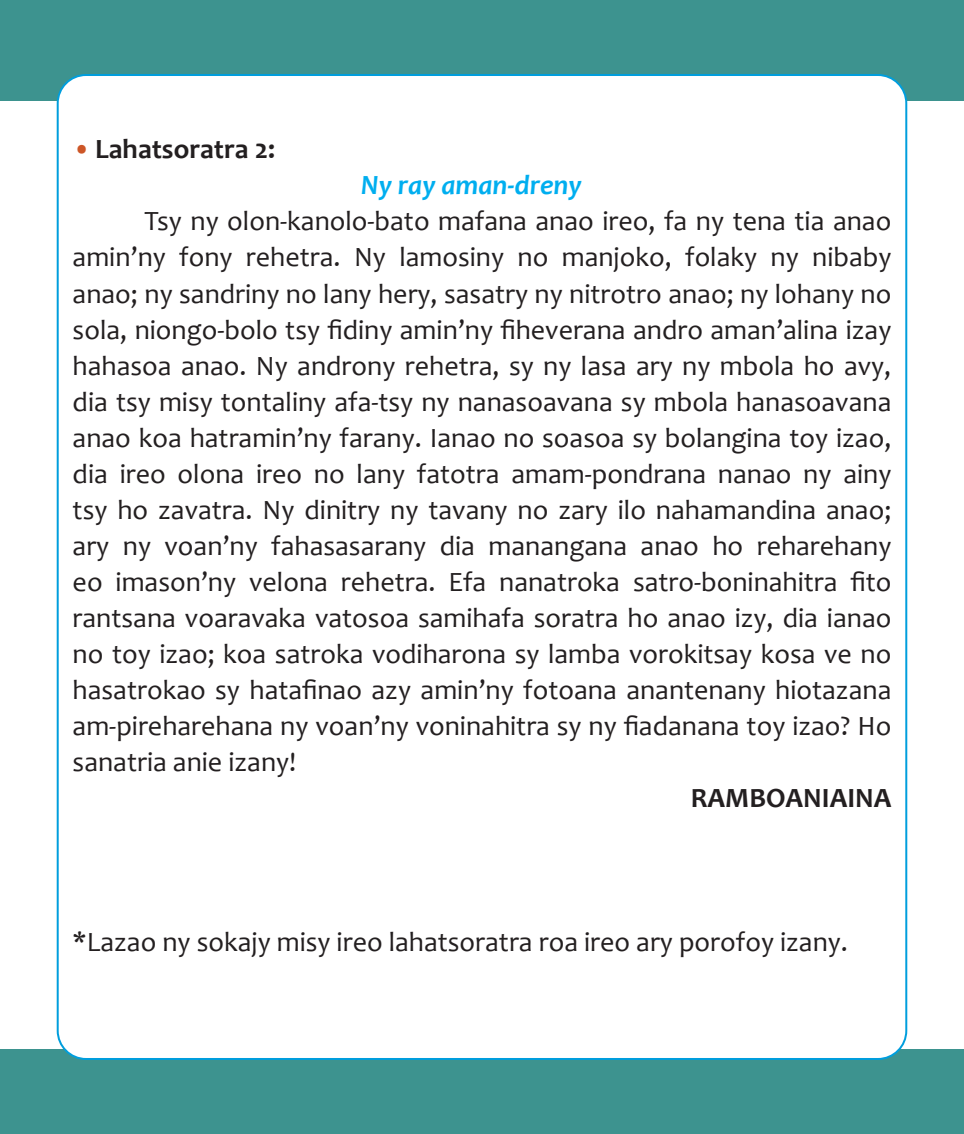
<style>
.page{position:relative;width:964px;height:1134px;background:#fff}
.page>*{position:absolute;margin:0;border:0;box-sizing:border-box;transform-origin:0 0}
.t1{font:28px/36px "Candara";color:#231f20;text-align:justify}
.t2{font:700 28px "Candara";color:#231f20}
.t3{font:italic 700 28px "Candara";color:#00aeef}
.s1{color:#cd5627}
</style>
<div class="page">
<div style="left:0;top:0;width:964px;height:100px;background:#3d938f"></div>
<div style="left:0;top:1049px;width:964px;height:85px;background:#3d938f"></div>
<div style="left:58px;top:75px;width:848px;height:984px;background:#fff;border-radius:28px"></div>
<p class="t2" style="left:73px;top:132px;width:204px"><span class="s1">•</span>Lahatsoratra 2:</p>
<p class="t3" style="left:361px;top:168px;width:222px">Ny ray aman-dreny</p>
<p class="t1" style="left:73px;top:203px;width:820px;text-indent:72px">Tsy ny olon-kanolo-bato mafana anao ireo, fa ny tena tia anao amin’ny fony rehetra. Ny lamosiny no manjoko, folaky ny nibaby anao; ny sandriny no lany hery, sasatry ny nitrotro anao; ny lohany no sola, niongo-bolo tsy fidiny amin’ny fiheverana andro aman’alina izay hahasoa anao. Ny androny rehetra, sy ny lasa ary ny mbola ho avy, dia tsy misy tontaliny afa-tsy ny nanasoavana sy mbola hanasoavana anao koa hatramin’ny farany. Ianao no soasoa sy bolangina toy izao, dia ireo olona ireo no lany fatotra amam-pondrana nanao ny ainy tsy ho zavatra. Ny dinitry ny tavany no zary ilo nahamandina anao; ary ny voan’ny fahasasarany dia manangana anao ho reharehany eo imason’ny velona rehetra. Efa nanatroka satro-boninahitra fito rantsana voaravaka vatosoa samihafa soratra ho anao izy, dia ianao no toy izao; koa satroka vodiharona sy lamba vorokitsay kosa ve no hasatrokao sy hatafinao azy amin’ny fotoana anantenany hiotazana am-pireharehana ny voan’ny voninahitra sy ny fiadanana toy izao? Ho sanatria anie izany!</p>
<p class="t2" style="left:691px;top:780px;width:202px">RAMBOANIAINA</p>
<p class="t1" style="left:73px;top:923px;width:777px">*Lazao ny sokajy misy ireo lahatsoratra roa ireo ary porofoy izany.</p>
</div>
